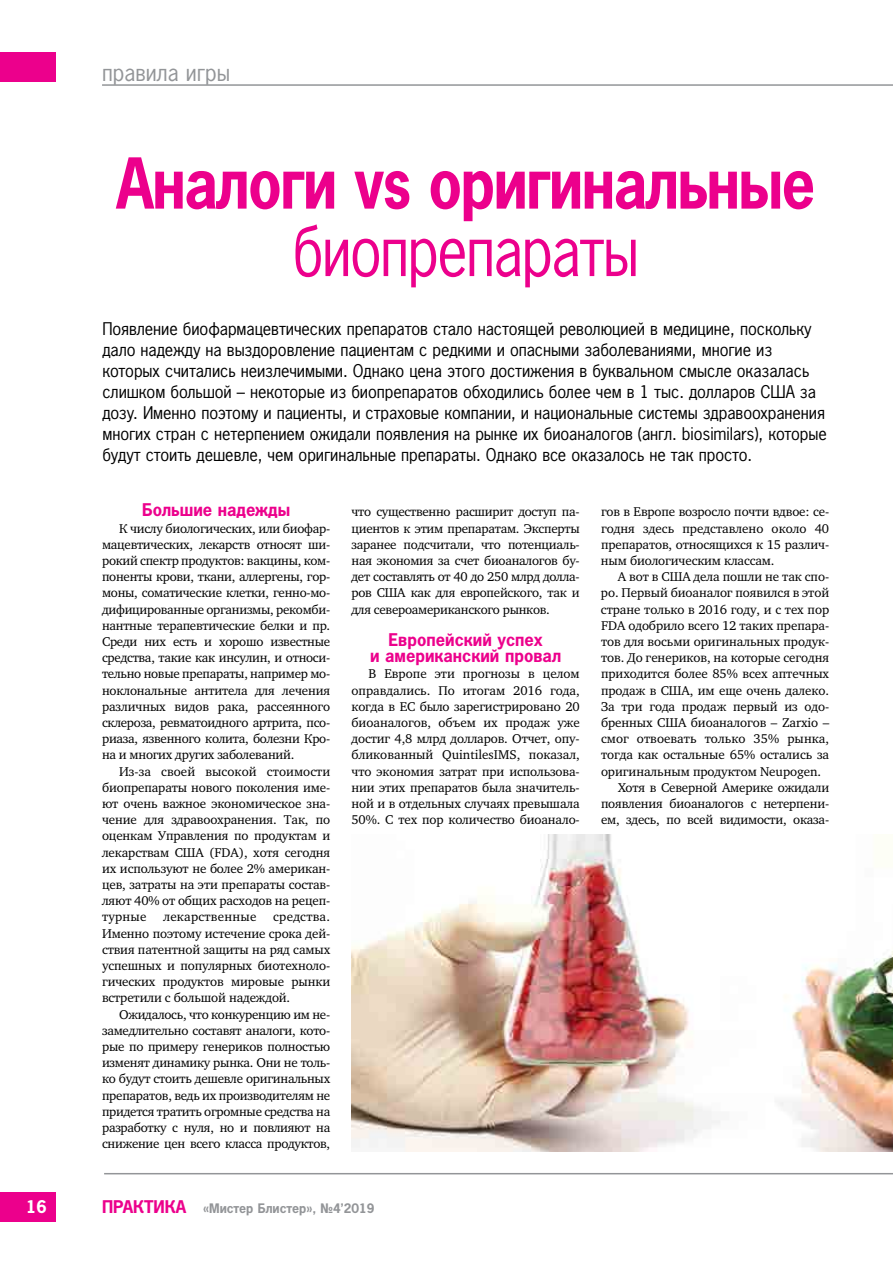
<style>
.page{position:relative;width:893px;height:1263px;background:#fff}
.page>*{position:absolute;margin:0;border:0;box-sizing:border-box;transform-origin:0 0}
.t1{font:700 72px "Paper Gothic";letter-spacing:-.025em;color:#ec008c;scale:.9 1}
.t2{font:72px "Paper Gothic";letter-spacing:-.025em;color:#ec008c;scale:.9 1}
.t3{font:24px "Paper Gothic";color:#939598}
.t4{font:18px/21px "Paper Gothic";letter-spacing:-.005em;color:#000}
.t5{font:700 18px/16.2px "Paper Gothic";color:#ec008c;text-align:center}
.t6{font:700 18px "Paper Gothic";color:#fff}
.t7{font:700 13.5px "Paper Gothic";color:#939598}
.t8{font:13.05px/16.2px "Charter C";letter-spacing:-.01em;color:#000;text-align:justify}
.t9{font:13.05px "Charter C";letter-spacing:.02em;color:#000}
.s1{font-size:18px;color:#ec008c}
</style>
<div class="page">
<hr style="left:102px;top:84px;width:791px;height:2px;background:#939598">
<div style="left:0;top:52px;width:55px;height:30px;background:#ec008c"></div>
<div style="left:0;top:1192px;width:55px;height:30px;background:#ec008c"></div>
<hr style="left:104px;top:1173px;width:789px;height:1px;background:#939598">
<img style="left:351px;top:834px;width:542px;height:317px">
<h3 class="t6" style="left:26px;top:1197px;width:22px">16</h3>
<h2 class="t3" style="left:102px;top:59px;width:130px">правила игры</h2>
<h1 class="t1" style="left:116px;top:143px;width:778px">Аналоги vs оригинальные</h1>
<h1 class="t2" style="left:292px;top:210px;width:387px">биопрепараты</h1>
<p class="t4" style="left:102px;top:318px;width:726px">Появление биофармацевтических препаратов стало настоящей революцией в медицине, поскольку дало надежду на выздоровление пациентам с редкими и опасными заболеваниями, многие из которых считались неизлечимыми. Однако цена этого достижения в буквальном смысле оказалась слишком большой – некоторые из биопрепаратов обходились более чем в 1 тыс. долларов США за дозу. Именно поэтому и пациенты, и страховые компании, и национальные системы здравоохранения многих стран с нетерпением ожидали появления на рынке их биоаналогов (англ. biosimilars), которые будут стоить дешевле, чем оригинальные препараты. Однако все оказалось не так просто.</p>
<h3 class="t5" style="left:142px;top:502px;width:149px">Большие надежды</h3>
<p class="t8" style="left:102px;top:520px;width:230px;text-indent:17px">К числу биологических, или биофар&shy;мацевтических, лекарств относят ши&shy;рокий спектр продуктов: вакцины, ком&shy;поненты крови, ткани, аллергены, гор&shy;моны, соматические клетки, генно-мо&shy;дифицированные организмы, рекомби&shy;нантные терапевтические белки и пр.<br>Среди них есть и хорошо известные средства, такие как инсулин, и относи&shy;тельно новые препараты, например мо&shy;ноклональные антитела для лечения различных видов рака, рассеянного склероза, ревматоидного артрита, псо&shy;риаза, язвенного колита, болезни Кро&shy;на и многих других заболеваний.</p>
<p class="t8" style="left:102px;top:763px;width:230px;text-indent:17px">Из-за своей высокой стоимости биопрепараты нового поколения име&shy;ют очень важное экономическое зна&shy;чение для здравоохранения. Так, по оценкам Управления по продуктам и лекарствам США (FDA), хотя сегодня их используют не более 2% американ&shy;цев, затраты на эти препараты состав&shy;ляют 40% от общих расходов на рецеп&shy;турные</p>
<p class="t8" style="left:102px;top:909px;width:230px;text-indent:171px">средства.<br>Именно поэтому истечение срока дей&shy;ствия патентной защиты на ряд самых успешных и популярных биотехноло&shy;гических продуктов мировые рынки встретили с большой надеждой.</p>
<p class="t8" style="left:102px;top:1006px;width:230px;text-indent:17px">Ожидалось, что конкуренцию им не&shy;замедлительно составят аналоги, кото&shy;рые по примеру генериков полностью изменят динамику рынка. Они не толь&shy;ко будут стоить дешевле оригинальных препаратов, ведь их производителям не придется тратить огромные средства на разработку с нуля, но и повлияют на снижение цен всего класса продуктов,</p>
<p class="t9" style="left:163px;top:910px;width:95px">лекарственные</p>
<p class="t8" style="left:351px;top:504px;width:230px">что существенно расширит доступ па&shy;циентов к этим препаратам. Эксперты заранее подсчитали, что потенциаль&shy;ная экономия за счет биоаналогов бу&shy;дет составлять от 40 до 250 млрд долла&shy;ров США как для европейского, так и для североамериканского рынков.</p>
<h3 class="t5" style="left:370px;top:632px;width:193px">Европейский успех<br>и американский провал</h3>
<p class="t8" style="left:351px;top:666px;width:230px;text-indent:17px">В Европе эти прогнозы в целом оправдались. По итогам 2016 года, когда в ЕС было зарегистрировано 20 биоаналогов, объем их продаж уже достиг 4,8 млрд долларов. Отчет, опу&shy;бликованный QuintilesIMS, показал, что экономия затрат при использова&shy;нии этих препаратов была значитель&shy;ной и в отдельных случаях превышала 50%. С тех пор количество биоанало-</p>
<p class="t7" style="left:102px;top:1201px;width:274px"><span class="s1">ПРАКТИКА</span> «Мистер Блистер», №4’2019</p>
<p class="t8" style="left:601px;top:504px;width:230px">гов в Европе возросло почти вдвое: се&shy;годня здесь представлено около 40 препаратов, относящихся к 15 различ&shy;ным биологическим классам.</p>
<p class="t8" style="left:618px;top:569px;width:213px">А вот в США дела пошли не так спо-</p>
<p class="t8" style="left:601px;top:585px;width:230px">ро. Первый биоаналог появился в этой</p>
<p class="t8" style="left:601px;top:601px;width:230px">стране только в 2016 году, и с тех пор</p>
<p class="t8" style="left:601px;top:617px;width:230px">FDA одобрило всего 12 таких препара-</p>
<p class="t8" style="left:601px;top:634px;width:230px">тов для восьми оригинальных продук-</p>
<p class="t8" style="left:601px;top:650px;width:230px">тов. До генериков, на которые сегодня</p>
<p class="t8" style="left:601px;top:666px;width:230px">приходится более 85% всех аптечных</p>
<p class="t8" style="left:601px;top:682px;width:230px">продаж в США, им еще очень далеко.</p>
<p class="t8" style="left:601px;top:698px;width:230px">За три года продаж первый из одо-</p>
<p class="t8" style="left:601px;top:715px;width:230px">бренных США биоаналогов – Zarxio –</p>
<p class="t8" style="left:601px;top:731px;width:230px">смог отвоевать только 35% рынка,</p>
<p class="t8" style="left:601px;top:747px;width:230px">тогда как остальные 65% остались за</p>
<p class="t8" style="left:601px;top:763px;width:222px">оригинальным продуктом Neupogen.</p>
<p class="t8" style="left:618px;top:779px;width:213px">Хотя в Северной Америке ожидали</p>
<p class="t8" style="left:601px;top:796px;width:230px">появления биоаналогов с нетерпени-</p>
<p class="t8" style="left:601px;top:812px;width:230px">ем, здесь, по всей видимости, оказа-</p>
</div>
